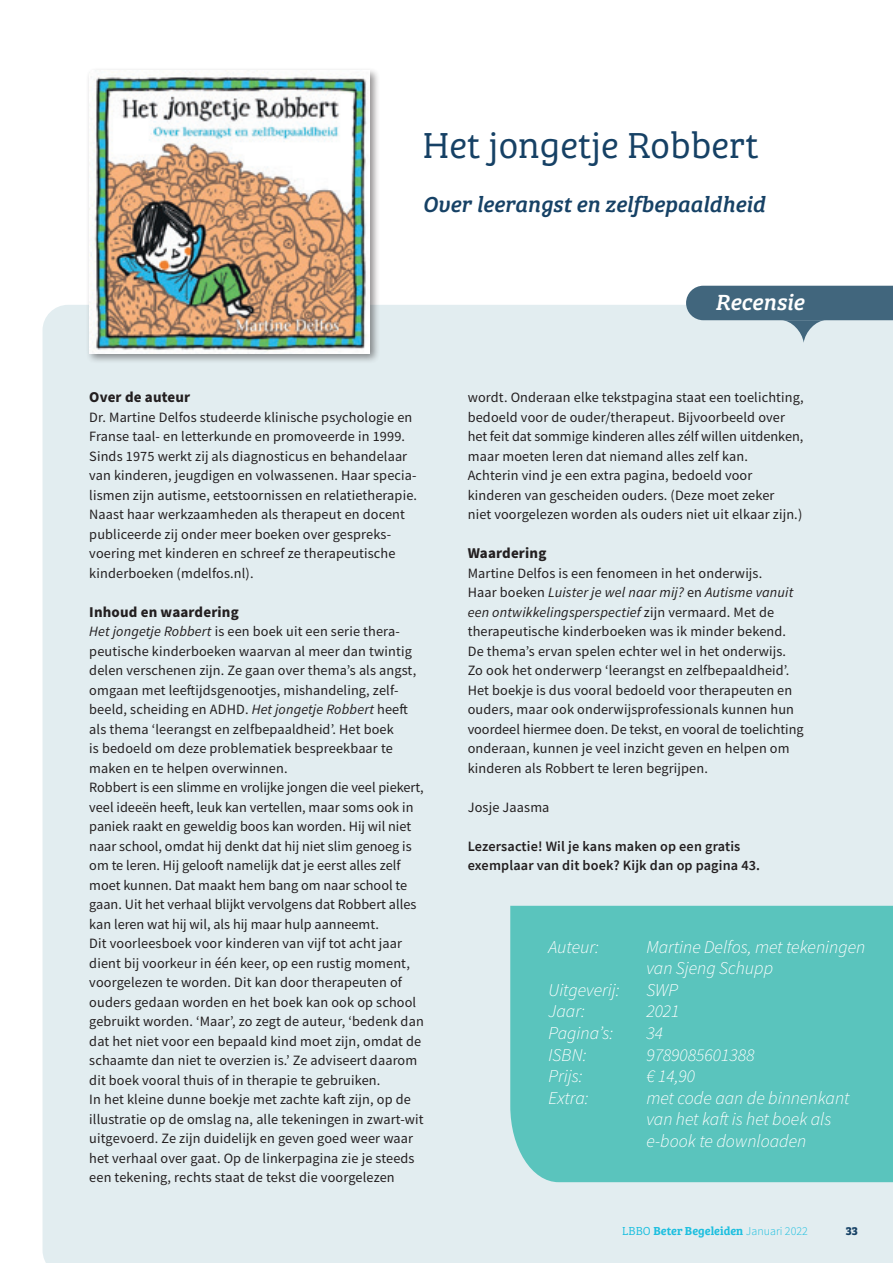
<style>
.page{position:relative;width:893px;height:1263px;background:#fff}
.page>*{position:absolute;margin:0;border:0;box-sizing:border-box;transform-origin:0 0}
.t1{font:37.5px "Bree Serif Lt";color:#164165}
.t2{font:italic 22.8px "Bree Serif";color:#fff}
.t3{font:italic 22.5px "Bree Serif";color:#164165}
.t4{font:italic 300 18px/21.6px "Source Sans Pro";color:#fff}
.t5{font:700 15px "Source Sans Pro";letter-spacing:.01em;color:#231f20}
.t6{font:14.25px/19.5px "Source Sans Pro";letter-spacing:.01em;color:#231f20}
.t7{font:600 14.25px/19.5px "Source Sans Pro";letter-spacing:.01em;color:#231f20}
.t8{font:12px "Bree Serif Sb";color:#1cbfdf}
.t9{font:700 12px "Bree Serif";color:#164165}
.s1{font-style:italic}
.s2{font-family:"Bree Serif Lt"}
.s3{font-family:"Source Sans Pro";font-weight:300}
</style>
<div class="page">
<div style="left:43px;top:305px;width:850px;height:958px;background:#e2edf0"></div>
<div style="left:85px;top:67px;width:295px;height:297px;background:#231f20;opacity:.5"></div>
<img style="left:89px;top:71px;width:281px;height:282px">
<svg style="left:686px;top:286px;width:207px;height:57px;background:#7f9aa9"></svg>
<div style="left:510px;top:906px;width:383px;height:276px;background:#5ac4bd"></div>
<h1 class="t1" style="left:422px;top:118px;width:338px">Het jongetje Robbert</h1>
<h3 class="t3" style="left:422px;top:187px;width:344px">Over leerangst en zelfbepaaldheid</h3>
<p class="t5" style="left:89px;top:387px;width:102px">Over de auteur</p>
<p class="t6" style="left:89px;top:407px;width:329px">Dr. Martine Delfos studeerde klinische psychologie en Franse taal- en letterkunde en promoveerde in 1999.<br>Sinds 1975 werkt zij als diagnosticus en behandelaar van kinderen, jeugdigen en volwassenen. Haar specia&shy;lismen zijn autisme, eetstoornissen en relatietherapie.<br>Naast haar werkzaamheden als therapeut en docent publiceerde zij onder meer boeken over gespreks&shy;voering met kinderen en schreef ze therapeutische kinderboeken (mdelfos.nl).</p>
<p class="t5" style="left:89px;top:601px;width:151px">Inhoud en waardering</p>
<p class="t6" style="left:89px;top:621px;width:336px"><span class="s1">Het jongetje Robbert</span> is een boek uit een serie thera&shy;peutische kinderboeken waarvan al meer dan twintig delen verschenen zijn. Ze gaan over thema’s als angst, omgaan met leeftijdsgenootjes, mishandeling, zelf&shy;beeld, scheiding en ADHD. <span class="s1">Het jongetje Robbert</span> heeft als thema ‘leerangst en zelfbepaaldheid’. Het boek<br>is bedoeld om deze problematiek bespreekbaar te maken en te helpen overwinnen.<br>Robbert is een slimme en vrolijke jongen die veel piekert, veel ideeën heeft, leuk kan vertellen, maar soms ook in paniek raakt en geweldig boos kan worden. Hij wil niet naar school, omdat hij denkt dat hij niet slim genoeg is om te leren. Hij gelooft namelijk dat je eerst alles zelf moet kunnen. Dat maakt hem bang om naar school te gaan. Uit het verhaal blijkt vervolgens dat Robbert alles kan leren wat hij wil, als hij maar hulp aanneemt.<br>Dit voorleesboek voor kinderen van vijf tot acht jaar dient bij voorkeur in één keer, op een rustig moment, voorgelezen te worden. Dit kan door therapeuten of ouders gedaan worden en het boek kan ook op school gebruikt worden. ‘Maar’, zo zegt de auteur, ‘bedenk dan dat het niet voor een bepaald kind moet zijn, omdat de schaamte dan niet te overzien is.’ Ze adviseert daarom dit boek vooral thuis of in therapie te gebruiken.<br>In het kleine dunne boekje met zachte kaft zijn, op de illustratie op de omslag na, alle tekeningen in zwart-wit uitgevoerd. Ze zijn duidelijk en geven goed weer waar het verhaal over gaat. Op de linkerpagina zie je steeds een tekening, rechts staat de tekst die voorgelezen</p>
<h2 class="t2" style="left:715px;top:284px;width:90px">Recensie</h2>
<p class="t6" style="left:468px;top:387px;width:337px">wordt. Onderaan elke tekstpagina staat een toelichting, bedoeld voor de ouder/therapeut. Bijvoorbeeld over het feit dat sommige kinderen alles zélf willen uitdenken, maar moeten leren dat niemand alles zelf kan.<br>Achterin vind je een extra pagina, bedoeld voor kinderen van gescheiden ouders. (Deze moet zeker<br>niet voorgelezen worden als ouders niet uit elkaar zijn.)</p>
<p class="t5" style="left:468px;top:543px;width:80px">Waardering</p>
<p class="t6" style="left:468px;top:563px;width:337px">Martine Delfos is een fenomeen in het onderwijs.<br>Haar boeken <span class="s1">Luister je wel naar mij?</span> en <span class="s1">Autisme vanuit een ontwikkelingsperspectief</span> zijn vermaard. Met de therapeutische kinderboeken was ik minder bekend.<br>De thema’s ervan spelen echter wel in het onderwijs.<br>Zo ook het onderwerp ‘leerangst en zelfbepaaldheid’.<br>Het boekje is dus vooral bedoeld voor therapeuten en ouders, maar ook onderwijsprofessionals kunnen hun voordeel hiermee doen. De tekst, en vooral de toelichting onderaan, kunnen je veel inzicht geven en helpen om kinderen als Robbert te leren begrijpen.</p>
<p class="t6" style="left:468px;top:797px;width:83px">Josje Jaasma</p>
<p class="t7" style="left:468px;top:836px;width:294px">Lezersactie! Wil je kans maken op een gratis exemplaar van dit boek? Kijk dan op pagina 43.</p>
<p class="t4" style="left:549px;top:936px;width:52px">Auteur:</p>
<p class="t4" style="left:646px;top:936px;width:221px">Martine Delfos, met tekeningen van Sjeng Schupp</p>
<p class="t4" style="left:549px;top:979px;width:73px">Uitgeverij:</p>
<p class="t4" style="left:646px;top:979px;width:33px">SWP</p>
<p class="t4" style="left:549px;top:1000px;width:38px">Jaar:</p>
<p class="t4" style="left:646px;top:1000px;width:35px">2021</p>
<p class="t4" style="left:549px;top:1022px;width:66px">Pagina’s:</p>
<p class="t4" style="left:646px;top:1022px;width:18px">34</p>
<p class="t4" style="left:549px;top:1044px;width:39px">ISBN:</p>
<p class="t4" style="left:646px;top:1044px;width:110px">9789085601388</p>
<p class="t4" style="left:549px;top:1065px;width:36px">Prijs:</p>
<p class="t4" style="left:646px;top:1065px;width:50px">€ 14,90</p>
<p class="t4" style="left:549px;top:1087px;width:42px">Extra:</p>
<p class="t4" style="left:646px;top:1087px;width:205px">met code aan de binnenkant van het kaft is het boek als e-book te downloaden</p>
<p class="t8" style="left:622px;top:1221px;width:187px"><span class="s2">LBBO</span> Beter Begeleiden <span class="s3">Januari 2022</span></p>
<p class="t9" style="left:846px;top:1221px;width:14px">33</p>
</div>
